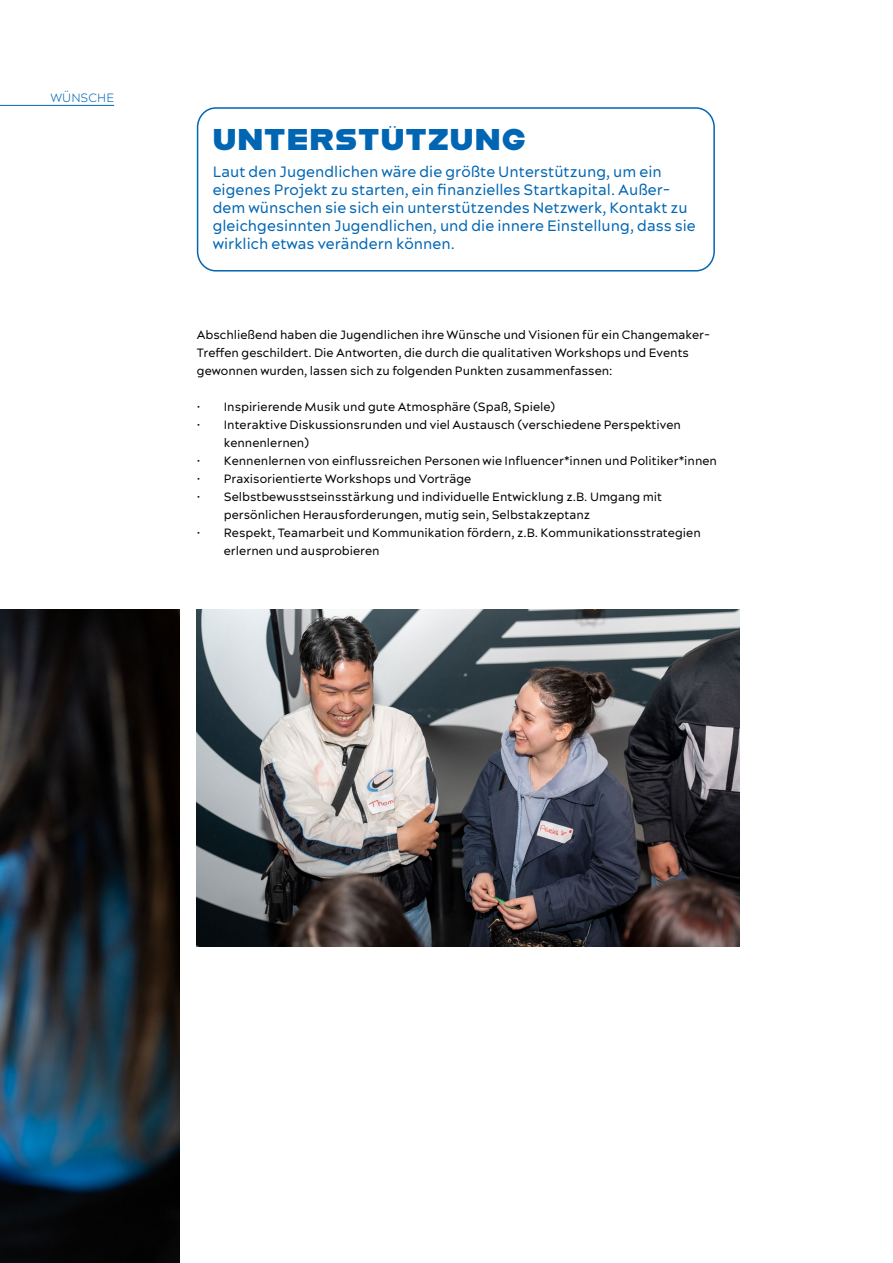
<style>
.page{position:relative;width:893px;height:1263px;background:#fff}
.page>*{position:absolute;margin:0;border:0;box-sizing:border-box;transform-origin:0 0}
.t1{font:30px "Alfarn";letter-spacing:.05em;color:#0066b3}
.t2{font:15px/18px "Acherus Grotesque";color:#0066b3}
.t3{font:12px/18px "Acherus Grotesque";color:#000}
.t4{font:300 12px "Acherus Grotesque";color:#0066b3}
</style>
<div class="page">
<hr style="left:0;top:105px;width:114px;height:1px;background:#0066b3">
<img style="left:197px;top:609px;width:543px;height:337px">
<div style="left:197px;top:107px;width:518px;height:165px;border:2px solid #0066b3;border-radius:19px"></div>
<img style="left:0;top:609px;width:179px;height:654px">
<p class="t4" style="left:50px;top:90px;width:65px">WÜNSCHE</p>
<h1 class="t1" style="left:213px;top:122px;width:315px">UNTERSTÜTZUNG</h1>
<p class="t2" style="left:213px;top:162px;width:485px">Laut den Jugendlichen wäre die größte Unterstützung, um ein eigenes Projekt zu starten, ein finanzielles Startkapital. Außer&shy;dem wünschen sie sich ein unterstützendes Netzwerk, Kontakt zu gleichgesinnten Jugendlichen, und die innere Einstellung, dass sie wirklich etwas verändern können.</p>
<p class="t3" style="left:197px;top:325px;width:515px">Abschließend haben die Jugendlichen ihre Wünsche und Visionen für ein Changemaker-<br>Treffen geschildert. Die Antworten, die durch die qualitativen Workshops und Events gewonnen wurden, lassen sich zu folgenden Punkten zusammenfassen:</p>
<p class="t3" style="left:197px;top:397px;width:360px">• Inspirierende Musik und gute Atmosphäre (Spaß, Spiele)</p>
<p class="t3" style="left:224px;top:415px;width:459px;text-indent:-27px">• Interaktive Diskussionsrunden und viel Austausch (verschiedene Perspektiven kennenlernen)</p>
<p class="t3" style="left:197px;top:451px;width:522px">• Kennenlernen von einflussreichen Personen wie Influencer*innen und Politiker*innen</p>
<p class="t3" style="left:197px;top:469px;width:276px">• Praxisorientierte Workshops und Vorträge</p>
<p class="t3" style="left:224px;top:487px;width:440px;text-indent:-27px">• Selbstbewusstseinsstärkung und individuelle Entwicklung z.B. Umgang mit persönlichen Herausforderungen, mutig sein, Selbstakzeptanz</p>
<p class="t3" style="left:224px;top:523px;width:478px;text-indent:-27px">• Respekt, Teamarbeit und Kommunikation fördern, z.B. Kommunikationsstrategien erlernen und ausprobieren</p>
</div>
